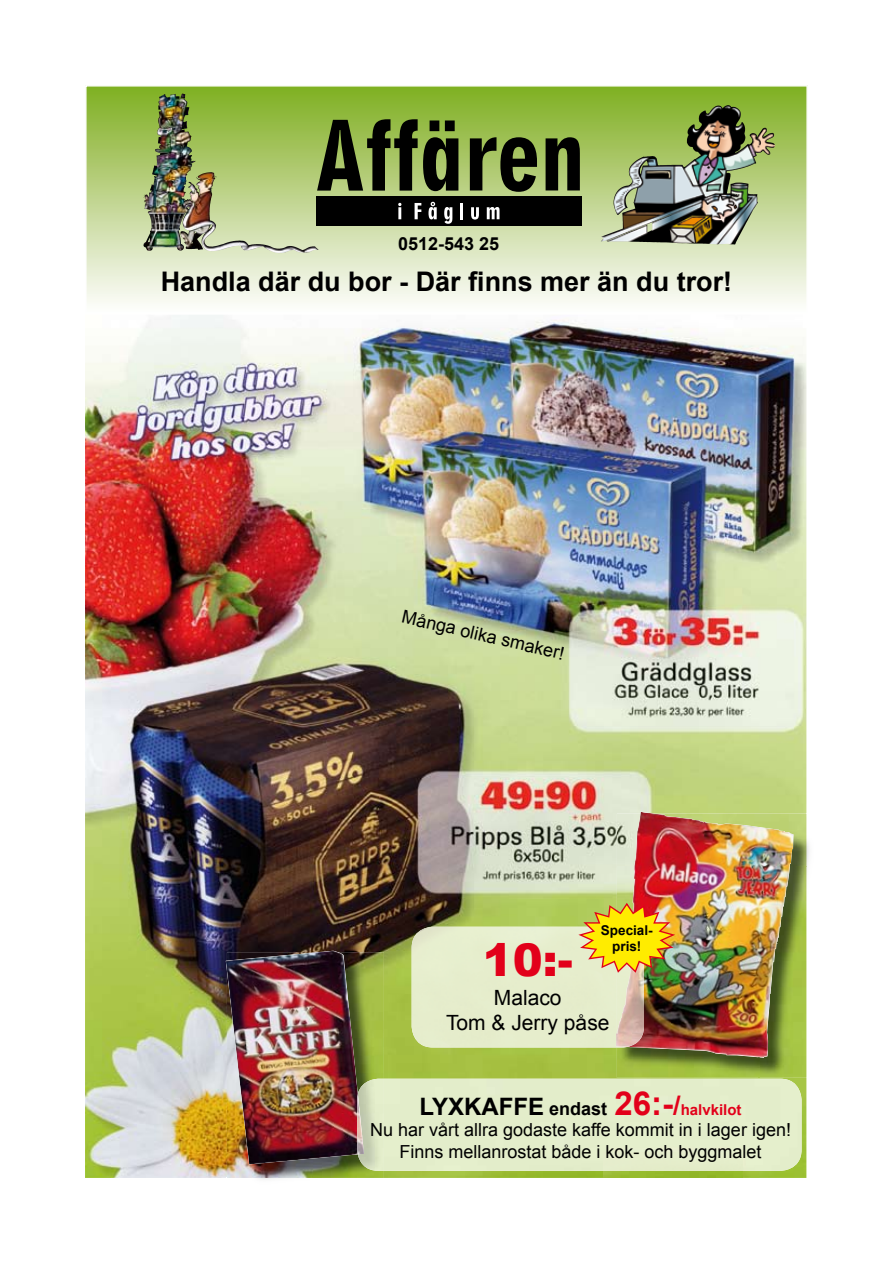
<style>
.page{position:relative;width:893px;height:1263px;background:#fff}
.page>*{position:absolute;margin:0;border:0;box-sizing:border-box;transform-origin:0 0}
.t1{font:900 45px "Arial";color:#e2001a}
.t2{font:700 27px "Arial";color:#000}
.t3{font:21px/25.2px "Arial";color:#000;text-align:center}
.t4{font:18px/21.6px "Arial";color:#000;text-align:center}
.t5{font:700 18px "Arial";color:#000}
.t6{font:700 15px "Arial";color:#e2001a}
.t7{font:700 13.5px/16.2px "Arial";color:#000;text-align:center}
.s1{font-size:24px;color:#000}
.s2{font-size:18px;color:#000}
.s3{font-size:33px}
.s4{font-size:27px}
</style>
<div class="page">
<img style="left:85px;top:315px;width:721px;height:863px">
<img style="left:604px;top:1171px;width:139px;height:7px">
<svg style="left:85px;top:85px;width:723px;height:218px;background:#b3c58a"></svg>
<svg style="left:317px;top:119px;width:141px;height:72px;background:#4c5a2c"></svg>
<svg style="left:470px;top:137px;width:67px;height:55px;background:#4a552f"></svg>
<svg style="left:546px;top:137px;width:34px;height:53px;background:#2b321b"></svg>
<div style="left:316px;top:196px;width:265px;height:29px;background:#000"></div>
<svg style="left:398px;top:203px;width:3px;height:16px"></svg>
<svg style="left:415px;top:203px;width:6px;height:16px"></svg>
<svg style="left:428px;top:202px;width:9px;height:17px"></svg>
<svg style="left:444px;top:207px;width:8px;height:17px"></svg>
<hr style="left:460px;top:203px;width:3px;height:16px;background:#fff">
<svg style="left:471px;top:207px;width:8px;height:13px"></svg>
<svg style="left:487px;top:207px;width:12px;height:12px"></svg>
<img style="left:806px;top:813px;width:3px;height:265px">
<img style="left:617px;top:813px;width:189px;height:53px">
<img style="left:617px;top:866px;width:10px;height:37px">
<img style="left:759px;top:866px;width:47px;height:212px">
<img style="left:617px;top:1047px;width:142px;height:31px">
<img style="left:627px;top:812px;width:166px;height:246px">
<div style="left:412px;top:927px;width:204px;height:120px;background:#e6edcc"></div>
<img style="left:616px;top:973px;width:28px;height:74px">
<img style="left:358px;top:952px;width:26px;height:19px">
<img style="left:227px;top:971px;width:157px;height:209px">
<img style="left:226px;top:951px;width:132px;height:213px">
<div style="left:358px;top:1079px;width:443px;height:92px;background:#e3edca"></div>
<img style="left:357px;top:1094px;width:7px;height:60px">
<img style="left:578px;top:903px;width:97px;height:70px">
<img style="left:749px;top:128px;width:26px;height:20px">
<img style="left:175px;top:94px;width:17px;height:66px">
<p class="t5" style="left:398px;top:232px;width:103px">0512-543 25</p>
<h2 class="t2" style="left:161px;top:263px;width:573px">Handla där du bor - Där finns mer än du tror!</h2>
<p class="t4" style="left:405px;top:606px;width:168px;rotate:13deg">Många olika smaker!</p>
<p class="t7" style="left:601px;top:922px;width:53px">Special&shy;pris!</p>
<h1 class="t1" style="left:483px;top:927px;width:92px">10:-</h1>
<p class="t3" style="left:446px;top:985px;width:165px">Malaco<br>Tom &amp; Jerry påse</p>
<p class="t6" style="left:420px;top:1100px;width:324px"><span class="s1">LYXKAFFE</span> <span class="s2">endast</span> <span class="s3">26:-</span><span class="s4">/</span>halvkilot</p>
<p class="t4" style="left:370px;top:1119px;width:422px">Nu har vårt allra godaste kaffe kommit in i lager igen!<br>Finns mellanrostat både i kok- och byggmalet</p>
</div>
